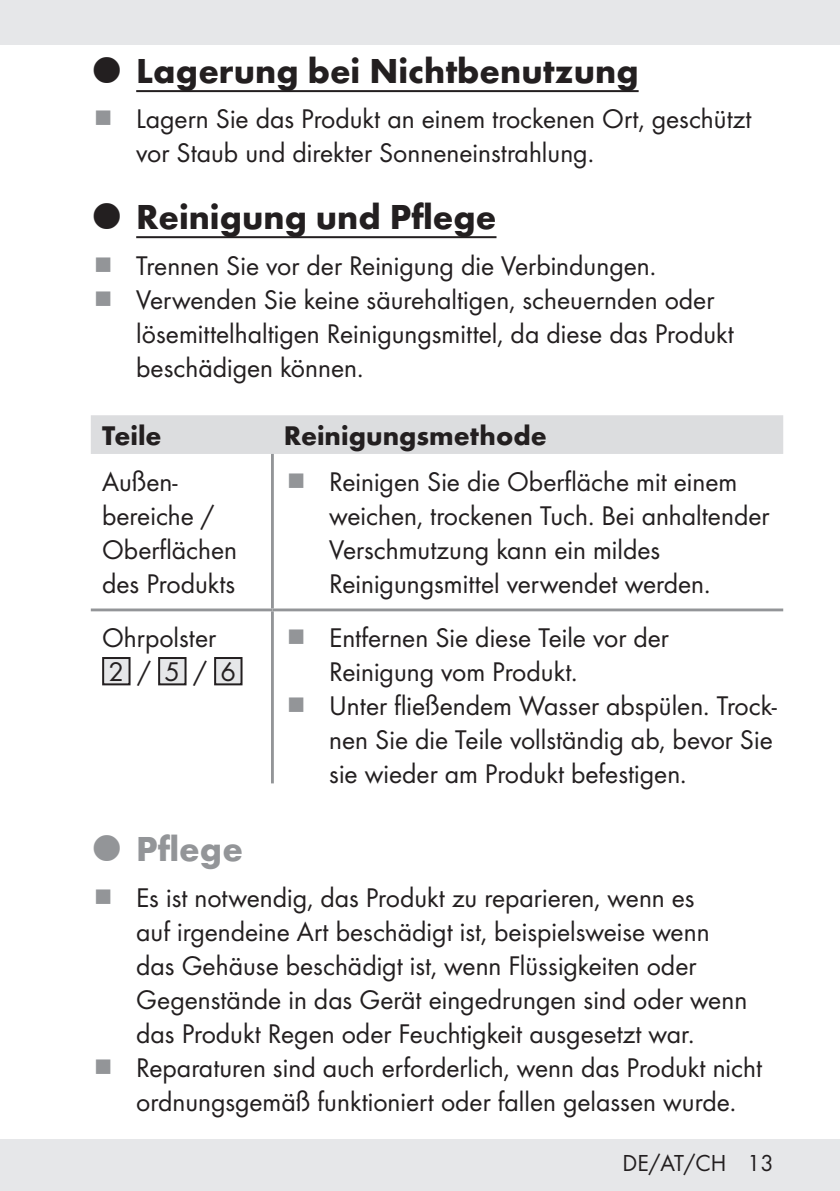
<style>
.page{position:relative;width:840px;height:1191px;background:#fff}
.page>*{position:absolute;margin:0;border:0;box-sizing:border-box;transform-origin:0 0}
.t1{font:700 36px "Futura";color:#231f20}
.t2{font:700 36px "Futura";color:#939598}
.t3{font:28px/34px "Futura Boo";color:#231f20}
.t4{font:700 28px "Futura";color:#231f20}
.t5{font:24px "Futura Boo";color:#231f20}
</style>
<div class="page">
<div style="left:0;top:0;width:839px;height:44px;background:#e6e7e9"></div>
<div style="left:0;top:1140px;width:839px;height:51px;background:#e6e7e9"></div>
<hr style="left:136px;top:90px;width:502px;height:2px;background:#231f20">
<hr style="left:136px;top:236px;width:360px;height:2px;background:#231f20">
<div style="left:91px;top:415px;width:691px;height:39px;background:#dcdddf"></div>
<hr style="left:271px;top:454px;width:3px;height:154px;background:#939598">
<hr style="left:271px;top:611px;width:3px;height:172px;background:#939598">
<hr style="left:91px;top:608px;width:181px;height:3px;background:#939598">
<hr style="left:272px;top:608px;width:510px;height:3px;background:#939598">
<div style="left:103px;top:658px;width:26px;height:26px;background:#e6e7e9"></div>
<div style="left:102px;top:657px;width:28px;height:28px;border:2px solid #231f20"></div>
<div style="left:159px;top:658px;width:26px;height:26px;background:#e6e7e9"></div>
<div style="left:158px;top:657px;width:28px;height:28px;border:2px solid #231f20"></div>
<div style="left:215px;top:658px;width:26px;height:26px;background:#e6e7e9"></div>
<div style="left:214px;top:657px;width:28px;height:28px;border:2px solid #231f20"></div>
<p class="t1" style="left:136px;top:45px;width:503px">Lagerung bei Nichtbenutzung</p>
<p class="t3" style="left:136px;top:101px;width:616px">Lagern Sie das Produkt an einem trockenen Ort, geschützt vor Staub und direkter Sonneneinstrahlung.</p>
<p class="t1" style="left:136px;top:191px;width:361px">Reinigung und Pflege</p>
<p class="t3" style="left:136px;top:247px;width:599px">Trennen Sie vor der Reinigung die Verbindungen.<br>Verwenden Sie keine säurehaltigen, scheuernden oder lösemittelhaltigen Reinigungsmittel, da diese das Produkt beschädigen können.</p>
<p class="t4" style="left:102px;top:415px;width:61px">Teile</p>
<p class="t4" style="left:283px;top:415px;width:264px">Reinigungsmethode</p>
<p class="t3" style="left:102px;top:463px;width:136px">Außen&shy;bereiche /<br>Oberflächen des Produkts</p>
<p class="t3" style="left:329px;top:463px;width:441px">Reinigen Sie die Oberfläche mit einem weichen, trockenen Tuch. Bei anhaltender Verschmutzung kann ein mildes Reinigungsmittel verwendet werden.</p>
<p class="t3" style="left:102px;top:619px;width:135px">Ohrpolster<br>2/ 5/ 6</p>
<p class="t3" style="left:329px;top:619px;width:449px">Entfernen Sie diese Teile vor der Reinigung vom Produkt.<br>Unter fließendem Wasser abspülen. Trock&shy;nen Sie die Teile vollständig ab, bevor Sie sie wieder am Produkt befestigen.</p>
<p class="t2" style="left:136px;top:823px;width:108px">Pflege</p>
<p class="t3" style="left:136px;top:879px;width:627px">Es ist notwendig, das Produkt zu reparieren, wenn es<br>auf irgendeine Art beschädigt ist, beispielsweise wenn<br>das Gehäuse beschädigt ist, wenn Flüssigkeiten oder Gegenstände in das Gerät eingedrungen sind oder wenn das Produkt Regen oder Feuchtigkeit ausgesetzt war.<br>Reparaturen sind auch erforderlich, wenn das Produkt nicht ordnungsgemäß funktioniert oder fallen gelassen wurde.</p>
<p class="t5" style="left:622px;top:1146px;width:153px">DE/AT/CH 13</p>
</div>
